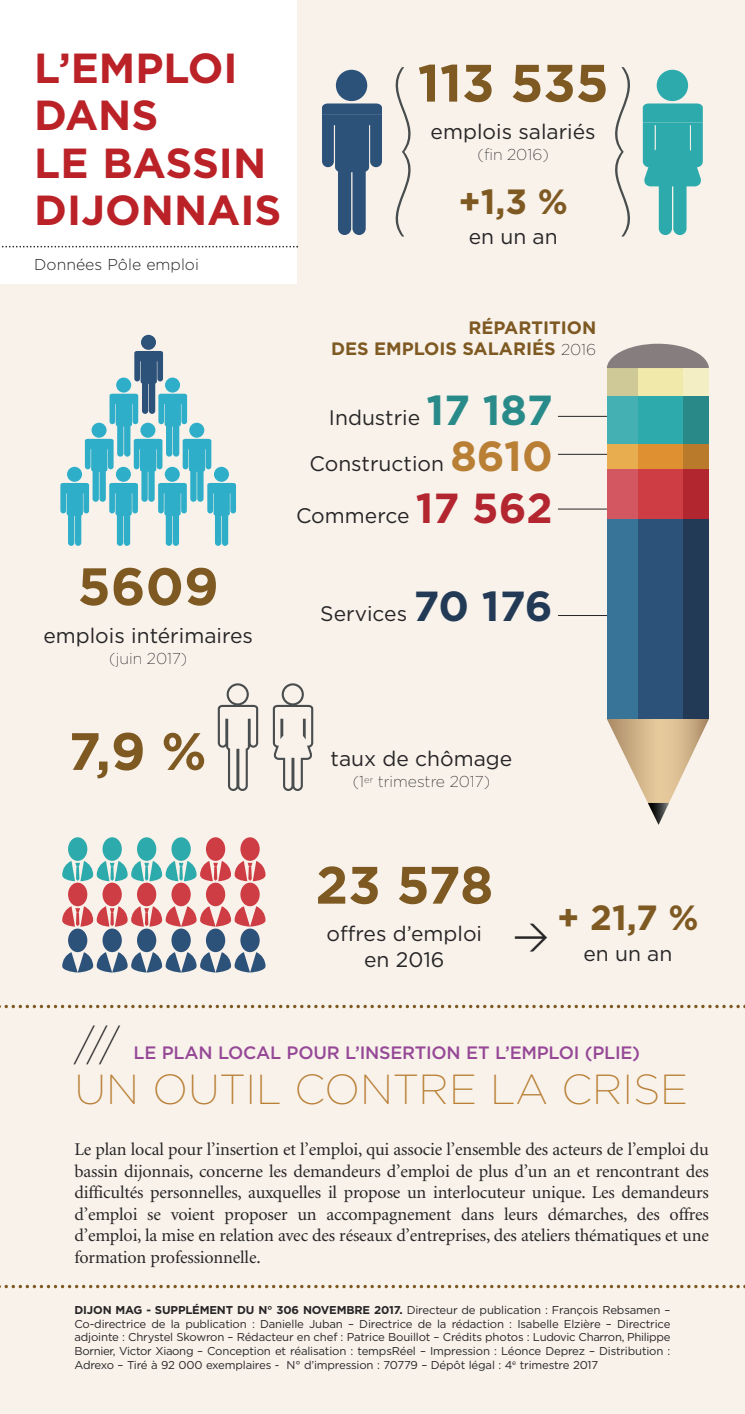
<style>
.page{position:relative;width:745px;height:1414px;background:#fff}
.page>*{position:absolute;margin:0;border:0;box-sizing:border-box;transform-origin:0 0}
.t1{font:700 52.5px "Gotham";color:#7e5922}
.t2{font:700 42px/47.4px "Gotham";color:#ba2228}
.t3{font:200 42px "Gotham";color:#b97f35}
.t4{font:200 42px "Gotham";color:#272526}
.t5{font:700 35px "Gotham";color:#7e5922}
.t6{font:35px "DIN";color:#272526}
.t7{font:21px/45.7px "Gotham";color:#272526;text-align:right}
.t8{font:17.85px/21.5px "Minion";letter-spacing:-.01em;color:#272526;text-align:justify}
.t9{font:500 17.85px "Gotham";letter-spacing:-.015em;color:#964896}
.t10{font:700 17.85px/21.5px "Gotham";color:#7e5922;text-align:right}
.t11{font:200 15.75px "Gotham";color:#272526}
.t12{font:300 15.75px "Gotham";color:#272526}
.t13{font:11.38px/13.7px "Gotham";letter-spacing:-.015em;color:#272526;text-align:justify}
.s1{font-weight:200;font-size:15.75px;color:#272526}
.s2{font-weight:700;font-size:42px;color:#288a89}
.s3{font-weight:700;font-size:42px;color:#b97f35}
.s4{font-weight:700;font-size:42px;color:#b3262f}
.s5{font-weight:700;font-size:42px;color:#223a56}
.s6{font-weight:700}
</style>
<div class="page">
<div style="left:0;top:0;width:744px;height:1414px;background:#f8f2eb"></div>
<div style="left:141px;top:335px;width:15px;height:15px;background:#2c527a;border-radius:50%"></div>
<svg style="left:60px;top:351px;width:176px;height:195px"></svg>
<svg style="left:218px;top:683px;width:40px;height:108px"></svg>
<svg style="left:273px;top:683px;width:40px;height:108px"></svg>
<div style="left:68px;top:837px;width:19px;height:24px;background:#2dabac;border-radius:50%"></div>
<div style="left:102px;top:837px;width:20px;height:24px;background:#2dabac;border-radius:50%"></div>
<div style="left:137px;top:837px;width:19px;height:24px;background:#2dabac;border-radius:50%"></div>
<div style="left:171px;top:837px;width:20px;height:24px;background:#2dabac;border-radius:50%"></div>
<div style="left:206px;top:837px;width:19px;height:24px;background:#ce3d44;border-radius:50%"></div>
<div style="left:240px;top:837px;width:19px;height:24px;background:#ce3d44;border-radius:50%"></div>
<svg style="left:62px;top:861px;width:203px;height:20px"></svg>
<div style="left:68px;top:883px;width:19px;height:23px;background:#ce3d44;border-radius:50%"></div>
<div style="left:102px;top:883px;width:20px;height:23px;background:#ce3d44;border-radius:50%"></div>
<div style="left:137px;top:883px;width:19px;height:23px;background:#ce3d44;border-radius:50%"></div>
<div style="left:171px;top:883px;width:20px;height:23px;background:#ce3d44;border-radius:50%"></div>
<div style="left:206px;top:883px;width:19px;height:23px;background:#ce3d44;border-radius:50%"></div>
<div style="left:240px;top:883px;width:19px;height:23px;background:#ce3d44;border-radius:50%"></div>
<svg style="left:62px;top:906px;width:203px;height:20px"></svg>
<div style="left:68px;top:928px;width:19px;height:24px;background:#2c527a;border-radius:50%"></div>
<div style="left:102px;top:928px;width:20px;height:24px;background:#2c527a;border-radius:50%"></div>
<div style="left:137px;top:928px;width:19px;height:24px;background:#2c527a;border-radius:50%"></div>
<div style="left:171px;top:928px;width:20px;height:24px;background:#2c527a;border-radius:50%"></div>
<div style="left:206px;top:928px;width:19px;height:24px;background:#2c527a;border-radius:50%"></div>
<div style="left:240px;top:928px;width:19px;height:24px;background:#2c527a;border-radius:50%"></div>
<svg style="left:62px;top:952px;width:203px;height:20px"></svg>
<svg style="left:0;top:1005px;width:744px;height:3px"></svg>
<svg style="left:322px;top:67px;width:89px;height:170px"></svg>
<svg style="left:615px;top:67px;width:87px;height:170px"></svg>
<svg style="left:0;top:1285px;width:744px;height:3px"></svg>
<div style="left:0;top:0;width:297px;height:283px;background:#fff"></div>
<svg style="left:2px;top:246px;width:296px;height:2px"></svg>
<hr style="left:557px;top:416px;width:57px;height:1px;background:#272526">
<hr style="left:557px;top:454px;width:57px;height:1px;background:#272526">
<hr style="left:557px;top:509px;width:57px;height:1px;background:#272526">
<hr style="left:557px;top:615px;width:57px;height:1px;background:#272526">
<svg style="left:607px;top:719px;width:101px;height:106px"></svg>
<div style="left:637px;top:368px;width:46px;height:28px;background:#f1e9a9"></div>
<div style="left:606px;top:368px;width:31px;height:28px;background:#cec996"></div>
<svg style="left:606px;top:344px;width:102px;height:24px"></svg>
<div style="left:683px;top:368px;width:25px;height:28px;background:#f4eec4"></div>
<div style="left:637px;top:396px;width:46px;height:48px;background:#2dabac"></div>
<div style="left:606px;top:396px;width:31px;height:48px;background:#44b0b4"></div>
<div style="left:683px;top:396px;width:25px;height:48px;background:#288988"></div>
<div style="left:637px;top:444px;width:46px;height:25px;background:#df9031"></div>
<div style="left:606px;top:444px;width:31px;height:25px;background:#e8ad4f"></div>
<div style="left:683px;top:444px;width:25px;height:25px;background:#b97b2b"></div>
<div style="left:637px;top:519px;width:46px;height:200px;background:#2c527a"></div>
<div style="left:606px;top:519px;width:31px;height:200px;background:#387498"></div>
<div style="left:683px;top:519px;width:25px;height:200px;background:#223a56"></div>
<div style="left:637px;top:469px;width:46px;height:50px;background:#ce3d44"></div>
<div style="left:606px;top:469px;width:31px;height:50px;background:#d25761"></div>
<div style="left:683px;top:469px;width:25px;height:50px;background:#b2262f"></div>
<h2 class="t2" style="left:34px;top:48px;width:248px">L’EMPLOI<br>DANS<br>LE BASSIN<br>DIJONNAIS</h2>
<h3 class="t12" style="left:34px;top:258px;width:166px">Données Pôle emploi</h3>
<h1 class="t1" style="left:417px;top:65px;width:192px">113 535</h1>
<h3 class="t7" style="left:430px;top:111px;width:166px">emplois salariés</h3>
<h3 class="t11" style="left:477px;top:149px;width:73px">(fin 2016)</h3>
<h3 class="t5" style="left:458px;top:189px;width:111px">+1,3 %</h3>
<h3 class="t7" style="left:468px;top:216px;width:90px">en un an</h3>
<h1 class="t1" style="left:78px;top:568px;width:142px">5609</h1>
<h3 class="t7" style="left:43px;top:614px;width:211px">emplois intérimaires</h3>
<h3 class="t11" style="left:109px;top:653px;width:80px">(juin 2017)</h3>
<h3 class="t10" style="left:331px;top:318px;width:266px">RÉPARTITION<br>DES EMPLOIS SALARIÉS <span class="s1">2016</span></h3>
<h3 class="t7" style="left:309px;top:396px;width:244px">Industrie <span class="s2">17 187<br></span>Construction <span class="s3">8610</span></h3>
<h3 class="t7" style="left:296px;top:494px;width:258px">Commerce <span class="s4">17 562</span></h3>
<h3 class="t7" style="left:320px;top:592px;width:234px">Services <span class="s5">70 176</span></h3>
<h1 class="t1" style="left:68px;top:733px;width:139px">7,9 %</h1>
<h3 class="t7" style="left:330px;top:738px;width:183px">taux de chômage</h3>
<h3 class="t11" style="left:352px;top:776px;width:139px">(1<sup>er</sup> trimestre 2017)</h3>
<h1 class="t1" style="left:315px;top:867px;width:179px">23 578</h1>
<h3 class="t7" style="left:326px;top:923px;width:157px;line-height:25.2px;text-align:center">offres d’emploi en 2016</h3>
<h3 class="t6" style="left:513px;top:914px;width:37px">&gt;</h3>
<h3 class="t5" style="left:557px;top:905px;width:143px">+ 21,7 %</h3>
<h3 class="t7" style="left:583px;top:932px;width:90px">en un an</h3>
<h2 class="t4" style="left:74px;top:1029px;width:47px">///</h2>
<h3 class="t9" style="left:133px;top:1046px;width:507px">LE PLAN LOCAL POUR L’INSERTION ET L’EMPLOI (PLIE)</h3>
<h2 class="t3" style="left:74px;top:1075px;width:615px">UN OUTIL CONTRE LA CRISE</h2>
<p class="t8" style="left:74px;top:1140px;width:635px">Le plan local pour l’insertion et l’emploi, qui associe l’ensemble des acteurs de l’emploi du bassin dijonnais, concerne les demandeurs d’emploi de plus d’un an et rencontrant des difficultés personnelles, auxquelles il propose un interlocuteur unique. Les demandeurs d’emploi se voient proposer un accompagnement dans leurs démarches, des offres d’emploi, la mise en relation avec des réseaux d’entreprises, des ateliers thématiques et une formation professionnelle.</p>
<p class="t13" style="left:74px;top:1304px;width:597px"><span class="s6">DIJON MAG - SUPPLÉMENT DU N° 306 NOVEMBRE 2017.</span> Directeur de publication : François Rebsamen – Co-directrice de la publication : Danielle Juban – Directrice de la rédaction : Isabelle Elzière – Directrice adjointe : Chrystel Skowron – Rédacteur en chef : Patrice Bouillot – Crédits photos : Ludovic Charron, Philippe Bornier, Victor Xiaong – Conception et réalisation : tempsRéel – Impression : Léonce Deprez – Distribution :<br>Adrexo – Tiré à 92 000 exemplaires - N° d’impression : 70779 – Dépôt légal : 4<sup>e</sup> trimestre 2017</p>
</div>
